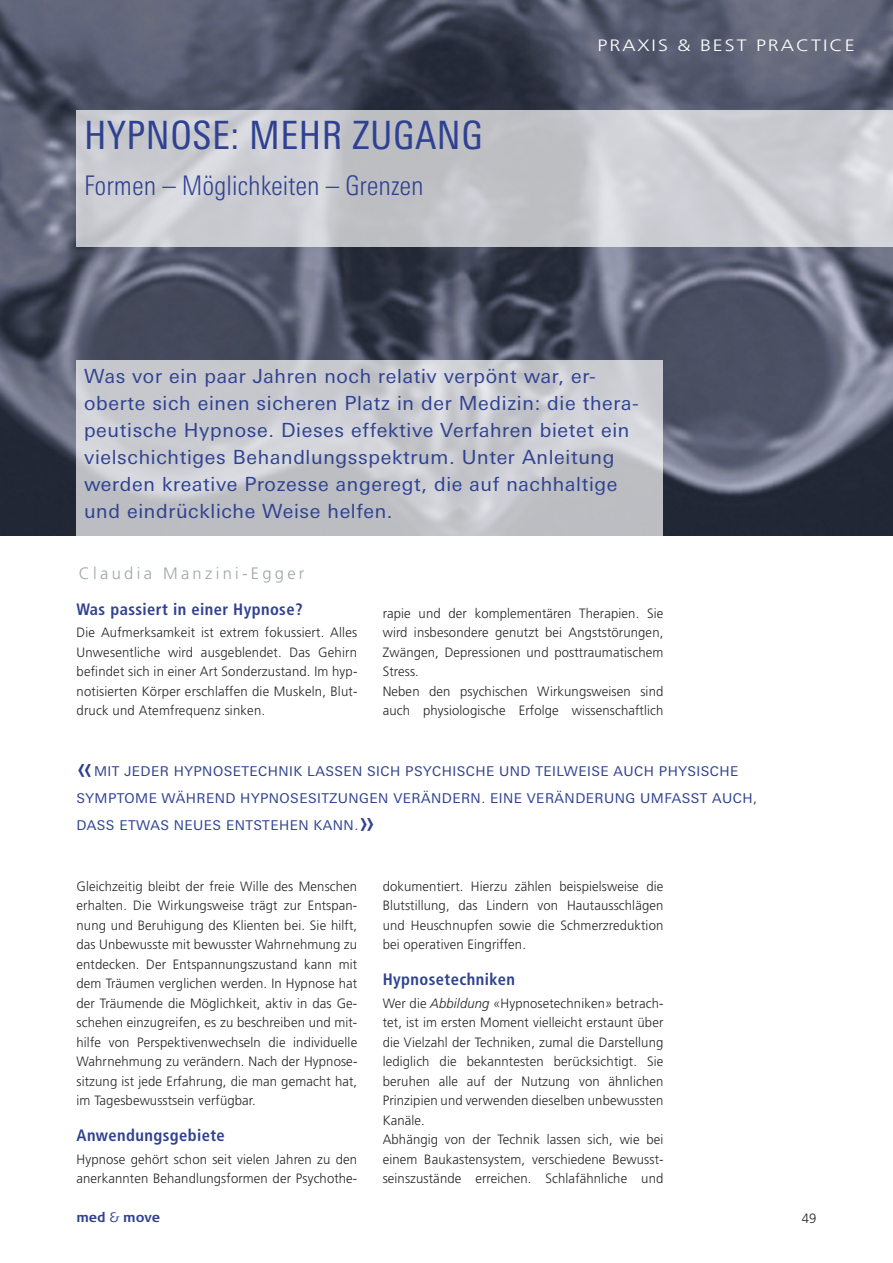
<style>
.page{position:relative;width:893px;height:1263px;background:#fff}
.page>*{position:absolute;margin:0;border:0;box-sizing:border-box;transform-origin:0 0}
.t1{font:condensed 39px "Linotype Univers";letter-spacing:.015em;color:#2f4291}
.t2{font:33px "Linotype Univers Basic";color:#2f4291}
.t3{font:300 condensed 27px "Linotype Univers";color:#2f4291}
.t4{font:19.5px/27px "Linotype Univers Basic";letter-spacing:.035em;color:#2f4291}
.t5{font:700 condensed 16.5px "Frutiger";letter-spacing:.025em;color:#2f4291}
.t6{font:300 16.5px "Frutiger";letter-spacing:.2em;color:#9fa5a8}
.t7{font:300 16.5px "Frutiger";letter-spacing:.1em;color:#fff;scale:1.2 1}
.t8{font:300 13.5px/19.5px "Frutiger";letter-spacing:.01em;color:#272627;text-align:justify}
.t9{font:13.5px/27px "Linotype Univers Basic";letter-spacing:.035em;color:#2f4291}
.t10{font:700 13.5px "Signa Normal";color:#2f4291}
.s1{font-style:italic}
.s2{font-weight:300}
</style>
<div class="page">
<img style="left:0;top:0;width:893px;height:536px">
<div style="left:77px;top:111px;width:816px;height:136px;background:#fff;opacity:.7"></div>
<div style="left:77px;top:360px;width:586px;height:176px;background:#fff;opacity:.7"></div>
<h1 class="t1" style="left:84px;top:121px;width:400px">HYPNOSE: MEHR ZUGANG</h1>
<h3 class="t3" style="left:84px;top:176px;width:341px">Formen – Möglichkeiten – Grenzen</h3>
<p class="t7" style="left:597px;top:38px;width:216px">PRAXIS &amp; BEST PRACTICE</p>
<p class="t4" style="left:84px;top:365px;width:556px">Was vor ein paar Jahren noch relativ verpönt war, er&shy;oberte sich einen sicheren Platz in der Medizin: die thera&shy;peutische Hypnose. Dieses effektive Verfahren bietet ein vielschichtiges Behandlungsspektrum. Unter Anleitung werden kreative Prozesse angeregt, die auf nachhaltige und eindrückliche Weise helfen.</p>
<p class="t6" style="left:79px;top:566px;width:227px">Claudia Manzini-Egger</p>
<p class="t5" style="left:77px;top:602px;width:228px">Was passiert in einer Hypnose?</p>
<p class="t8" style="left:77px;top:624px;width:282px">Die Aufmerksamkeit ist extrem fokussiert. Alles Unwesentliche wird ausgeblendet. Das Gehirn befindet sich in einer Art Sonderzustand. Im hyp&shy;notisierten Körper erschlaffen die Muskeln, Blut&shy;druck und Atemfrequenz sinken.</p>
<p class="t8" style="left:383px;top:604px;width:282px;text-align:left">rapie und der komplementären Therapien. Sie wird insbesondere genutzt bei Angststörungen, Zwängen, Depressionen und posttraumatischem Stress.<br>Neben den psychischen Wirkungsweisen sind auch physiologische Erfolge wissenschaftlich</p>
<h2 class="t2" style="left:77px;top:755px;width:18px">«</h2>
<p class="t9" style="left:77px;top:759px;width:682px;text-indent:18px">MIT JEDER HYPNOSETECHNIK LASSEN SICH PSYCHISCHE UND TEILWEISE AUCH PHYSISCHE<br>SYMPTOME WÄHREND HYPNOSESITZUNGEN VERÄNDERN. EINE VERÄNDERUNG UMFASST AUCH,<br>DASS ETWAS NEUES ENTSTEHEN KANN.</p>
<h2 class="t2" style="left:359px;top:809px;width:18px">»</h2>
<p class="t8" style="left:77px;top:877px;width:282px">Gleichzeitig bleibt der freie Wille des Menschen erhalten. Die Wirkungsweise trägt zur Entspan&shy;nung und Beruhigung des Klienten bei. Sie hilft, das Unbewusste mit bewusster Wahrnehmung zu entdecken. Der Entspannungszustand kann mit dem Träumen verglichen werden. In Hypnose hat der Träumende die Möglichkeit, aktiv in das Ge&shy;schehen einzugreifen, es zu beschreiben und mit&shy;hilfe von Perspektivenwechseln die individuelle Wahrnehmung zu verändern. Nach der Hypnose&shy;sitzung ist jede Erfahrung, die man gemacht hat, im Tagesbewusstsein verfügbar.</p>
<p class="t5" style="left:77px;top:1129px;width:150px">Anwendungsgebiete</p>
<p class="t8" style="left:77px;top:1150px;width:282px">Hypnose gehört schon seit vielen Jahren zu den anerkannten Behandlungsformen der Psychothe-</p>
<p class="t8" style="left:383px;top:877px;width:282px">dokumentiert. Hierzu zählen beispielsweise die Blutstillung, das Lindern von Hautausschlägen und Heuschnupfen sowie die Schmerzreduktion bei operativen Eingriffen.</p>
<p class="t5" style="left:383px;top:973px;width:134px">Hypnosetechniken</p>
<p class="t8" style="left:383px;top:994px;width:282px;text-align:left">Wer die <span class="s1">Abbildung</span> «Hypnosetechniken» betrach&shy;tet, ist im ersten Moment vielleicht erstaunt über die Vielzahl der Techniken, zumal die Darstellung lediglich die bekanntesten berücksichtigt. Sie beruhen alle auf der Nutzung von ähnlichen Prinzipien und verwenden dieselben unbewussten Kanäle.<br>Abhängig von der Technik lassen sich, wie bei einem Baukastensystem, verschiedene Bewusst&shy;seinszustände erreichen. Schlafähnliche und</p>
<p class="t10" style="left:77px;top:1213px;width:85px">med <span class="s2">&amp;</span> move</p>
<p class="t8" style="left:802px;top:1210px;width:16px">49</p>
</div>
